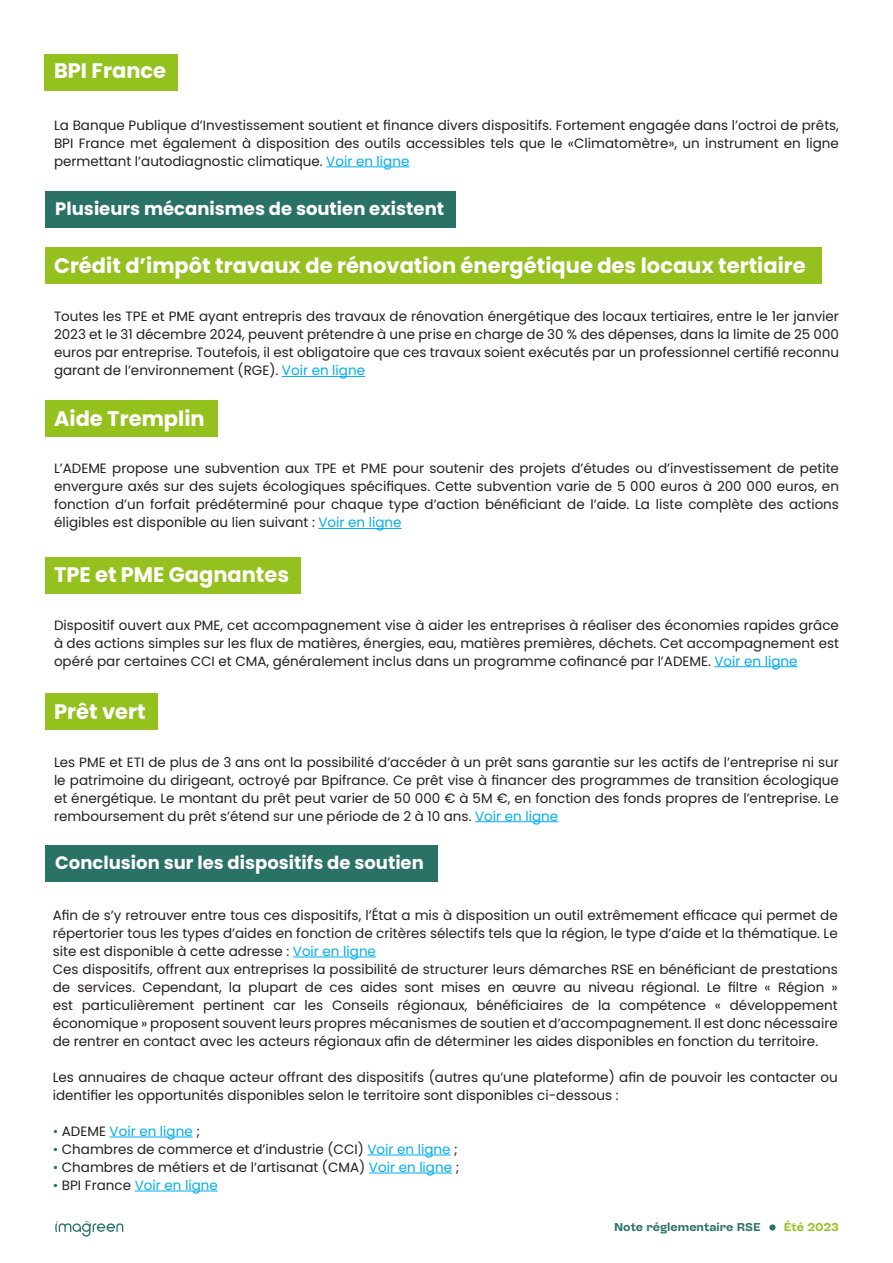
<style>
.page{position:relative;width:893px;height:1263px;background:#fff}
.page>*{position:absolute;margin:0;border:0;box-sizing:border-box;transform-origin:0 0}
.t1{font:700 21px "Poppins";color:#fff}
.t2{font:700 18px "Poppins";color:#fff}
.t3{font:13.5px/18px "Poppins";color:#231f20;text-align:justify}
.t4{font:13.5px "Poppins";color:#00aeef}
.t5{font:700 12px "Sombra";color:#2a7166}
.t6{font:700 12px "Sombra";letter-spacing:-.005em;color:#95c11f}
.s1{color:#00aeef}
.s2{color:#2a7166}
.s3{color:#231f20}
</style>
<div class="page">
<svg style="left:55px;top:1221px;width:68px;height:15px"></svg>
<svg style="left:769px;top:1224px;width:6px;height:6px"></svg>
<div style="left:44px;top:54px;width:133px;height:36px;background:#95c11f"></div>
<hr style="left:326px;top:167px;width:83px;height:1px;background:#00aeef">
<hr style="left:282px;top:376px;width:83px;height:1px;background:#00aeef">
<hr style="left:318px;top:528px;width:84px;height:1px;background:#00aeef">
<hr style="left:714px;top:666px;width:84px;height:1px;background:#00aeef">
<hr style="left:475px;top:821px;width:83px;height:1px;background:#00aeef">
<hr style="left:293px;top:957px;width:83px;height:1px;background:#00aeef">
<hr style="left:110px;top:1137px;width:83px;height:1px;background:#00aeef">
<hr style="left:368px;top:1155px;width:83px;height:1px;background:#00aeef">
<hr style="left:369px;top:1173px;width:83px;height:1px;background:#00aeef">
<hr style="left:135px;top:1191px;width:83px;height:1px;background:#00aeef">
<div style="left:45px;top:248px;width:777px;height:36px;background:#95c11f"></div>
<div style="left:45px;top:401px;width:173px;height:36px;background:#95c11f"></div>
<div style="left:45px;top:557px;width:256px;height:36px;background:#95c11f"></div>
<div style="left:45px;top:693px;width:113px;height:36px;background:#95c11f"></div>
<div style="left:45px;top:191px;width:411px;height:36px;background:#2a7166"></div>
<div style="left:45px;top:845px;width:393px;height:36px;background:#2a7166"></div>
<h1 class="t1" style="left:54px;top:58px;width:114px">BPI France</h1>
<p class="t3" style="left:54px;top:116px;width:786px">La Banque Publique d’Investissement soutient et finance divers dispositifs. Fortement engagée dans l’octroi de prêts, BPI France met également à disposition des outils accessibles tels que le «Climatomètre», un instrument en ligne permettant l’autodiagnostic climatique. <span class="s1">Voir en ligne</span></p>
<h2 class="t2" style="left:55px;top:198px;width:390px">Plusieurs mécanismes de soutien existent</h2>
<h1 class="t1" style="left:54px;top:253px;width:753px">Crédit d’impôt travaux de rénovation énergétique des locaux tertiaire</h1>
<p class="t3" style="left:54px;top:308px;width:786px">Toutes les TPE et PME ayant entrepris des travaux de rénovation énergétique des locaux tertiaires, entre le 1er janvier 2023 et le 31 décembre 2024, peuvent prétendre à une prise en charge de 30 % des dépenses, dans la limite de 25 000 euros par entreprise. Toutefois, il est obligatoire que ces travaux soient exécutés par un professionnel certifié reconnu garant de l’environnement (RGE). <span class="s1">Voir en ligne</span></p>
<h1 class="t1" style="left:54px;top:406px;width:152px">Aide Tremplin</h1>
<p class="t3" style="left:54px;top:460px;width:786px">L’ADEME propose une subvention aux TPE et PME pour soutenir des projets d’études ou d’investissement de petite envergure axés sur des sujets écologiques spécifiques. Cette subvention varie de 5 000 euros à 200 000 euros, en fonction d’un forfait prédéterminé pour chaque type d’action bénéficiant de l’aide. La liste complète des actions éligibles est disponible au lien suivant : <span class="s1">Voir en ligne</span></p>
<h1 class="t1" style="left:54px;top:562px;width:237px">TPE et PME Gagnantes</h1>
<p class="t3" style="left:54px;top:616px;width:786px">Dispositif ouvert aux PME, cet accompagnement vise à aider les entreprises à réaliser des économies rapides grâce à des actions simples sur les flux de matières, énergies, eau, matières premières, déchets. Cet accompagnement est opéré par certaines CCI et CMA, généralement inclus dans un programme cofinancé par l’ADEME. <span class="s1">Voir en ligne</span></p>
<h1 class="t1" style="left:54px;top:699px;width:93px">Prêt vert</h1>
<p class="t3" style="left:54px;top:753px;width:786px">Les PME et ETI de plus de 3 ans ont la possibilité d’accéder à un prêt sans garantie sur les actifs de l’entreprise ni sur le patrimoine du dirigeant, octroyé par Bpifrance. Ce prêt vise à financer des programmes de transition écologique et énergétique. Le montant du prêt peut varier de 50 000 € à 5M €, en fonction des fonds propres de l’entreprise. Le remboursement du prêt s’étend sur une période de 2 à 10 ans. <span class="s1">Voir en ligne</span></p>
<h2 class="t2" style="left:55px;top:852px;width:370px">Conclusion sur les dispositifs de soutien</h2>
<p class="t3" style="left:53px;top:906px;width:786px;text-align:left">Afin de s’y retrouver entre tous ces dispositifs, l’État a mis à disposition un outil extrêmement efficace qui permet de répertorier tous les types d’aides en fonction de critères sélectifs tels que la région, le type d’aide et la thématique. Le site est disponible à cette adresse : <span class="s1">Voir en ligne<br></span>Ces dispositifs, offrent aux entreprises la possibilité de structurer leurs démarches RSE en bénéficiant de prestations de services. Cependant, la plupart de ces aides sont mises en œuvre au niveau régional. Le filtre « Région » est particulièrement pertinent car les Conseils régionaux, bénéficiaires de la compétence « développement économique » proposent souvent leurs propres mécanismes de soutien et d’accompagnement. Il est donc nécessaire de rentrer en contact avec les acteurs régionaux afin de déterminer les aides disponibles en fonction du territoire.</p>
<p class="t3" style="left:53px;top:1068px;width:786px">Les annuaires de chaque acteur offrant des dispositifs (autres qu’une plateforme) afin de pouvoir les contacter ou identifier les opportunités disponibles selon le territoire sont disponibles ci-dessous :</p>
<p class="t4" style="left:53px;top:1123px;width:149px"><span class="s2">•</span> <span class="s3">ADEME</span> Voir en ligne <span class="s3">;</span></p>
<p class="t3" style="left:53px;top:1140px;width:407px"><span class="s2">•</span> Chambres de commerce et d’industrie (CCI) <span class="s1">Voir en ligne</span> ;</p>
<p class="t3" style="left:53px;top:1158px;width:408px"><span class="s2">•</span> Chambres de métiers et de l’artisanat (CMA) <span class="s1">Voir en ligne</span> ;</p>
<p class="t4" style="left:53px;top:1177px;width:167px"><span class="s2">•</span> <span class="s3">BPI France</span> Voir en ligne</p>
<p class="t5" style="left:614px;top:1221px;width:148px">Note réglementaire RSE</p>
<p class="t6" style="left:784px;top:1221px;width:57px">Été 2023</p>
</div>
